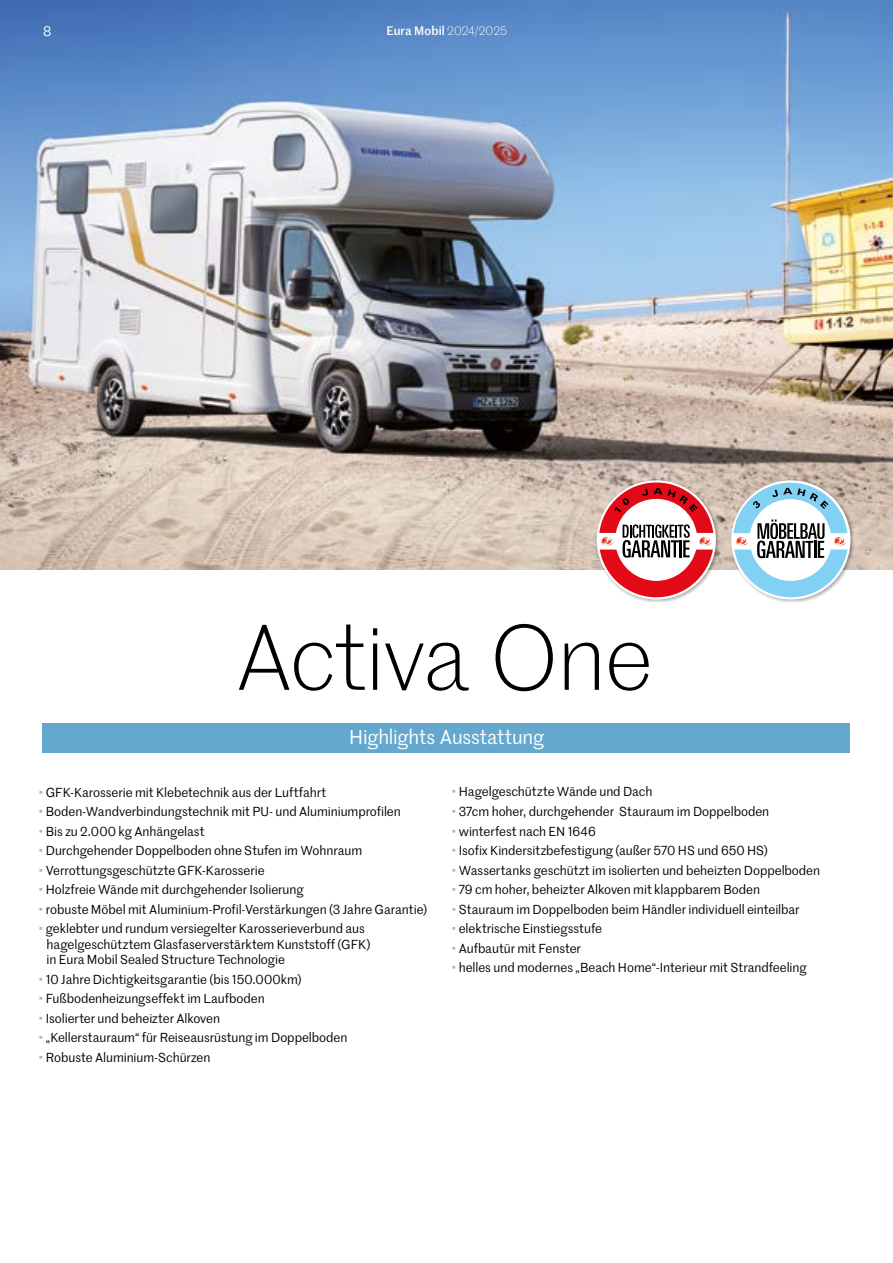
<style>
.page{position:relative;width:893px;height:1263px;background:#fff}
.page>*{position:absolute;margin:0;border:0;box-sizing:border-box;transform-origin:0 0}
.t1{font:300 90px "Marr Sans";letter-spacing:-.015em;color:#000}
.t2{font:19.5px "Marr Sans";letter-spacing:-.01em;color:#fff}
.t3{font:13.5px "Marr Sans";color:#fff}
.t4{font:12.75px/15.3px "Marr Sans";letter-spacing:-.005em;color:#000}
.t5{font:500 12px "Marr Sans";letter-spacing:.01em;color:#fff}
.s1{font-weight:300}
.s2{color:#b3b2b2}
</style>
<div class="page">
<img style="left:0;top:0;width:893px;height:570px">
<div style="left:730px;top:479px;width:125px;height:125px;background:#000;opacity:.3"></div>
<div style="left:596px;top:479px;width:124px;height:125px;background:#000;opacity:.3"></div>
<div style="left:43px;top:723px;width:807px;height:30px;background:#64a9cd"></div>
<svg style="left:733px;top:483px;width:114px;height:114px"></svg>
<svg style="left:599px;top:482px;width:114px;height:115px"></svg>
<p class="t3" style="left:43px;top:22px;width:10px">8</p>
<p class="t5" style="left:386px;top:22px;width:122px">Eura Mobil <span class="s1">2024/2025</span></p>
<h1 class="t1" style="left:236px;top:595px;width:418px">Activa One</h1>
<h2 class="t2" style="left:349px;top:723px;width:196px">Highlights Ausstattung</h2>
<p class="t4" style="left:38px;top:784px;width:290px"><span class="s2">•</span> GFK-Karosserie mit Klebetechnik aus der Luftfahrt</p>
<p class="t4" style="left:38px;top:803px;width:364px"><span class="s2">•</span> Boden-Wandverbindungstechnik mit PU- und Aluminiumprofilen</p>
<p class="t4" style="left:38px;top:823px;width:168px"><span class="s2">•</span> Bis zu 2.000 kg Anhängelast</p>
<p class="t4" style="left:38px;top:842px;width:325px"><span class="s2">•</span> Durchgehender Doppelboden ohne Stufen im Wohnraum</p>
<p class="t4" style="left:38px;top:862px;width:228px"><span class="s2">•</span> Verrottungsgeschützte GFK-Karosserie</p>
<p class="t4" style="left:38px;top:881px;width:267px"><span class="s2">•</span> Holzfreie Wände mit durchgehender Isolierung</p>
<p class="t4" style="left:38px;top:901px;width:390px"><span class="s2">•</span> robuste Möbel mit Aluminium-Profil-Verstärkungen (3 Jahre Garantie)</p>
<p class="t4" style="left:47px;top:921px;width:325px;text-indent:-8px"><span class="s2">•</span> geklebter und rundum versiegelter Karosserieverbund aus hagelgeschütztem Glasfaserverstärktem Kunststoff (GFK) in Eura Mobil Sealed Structure Technologie</p>
<p class="t4" style="left:38px;top:971px;width:265px"><span class="s2">•</span> 10 Jahre Dichtigkeitsgarantie (bis 150.000km)</p>
<p class="t4" style="left:38px;top:990px;width:228px"><span class="s2">•</span> Fußbodenheizungseffekt im Laufboden</p>
<p class="t4" style="left:38px;top:1010px;width:183px"><span class="s2">•</span> Isolierter und beheizter Alkoven</p>
<p class="t4" style="left:38px;top:1029px;width:310px"><span class="s2">•</span> „Kellerstauraum“ für Reiseausrüstung im Doppelboden</p>
<p class="t4" style="left:38px;top:1049px;width:174px"><span class="s2">•</span> Robuste Aluminium-Schürzen</p>
<p class="t4" style="left:451px;top:784px;width:203px"><span class="s2">•</span> Hagelgeschützte Wände und Dach</p>
<p class="t4" style="left:451px;top:803px;width:319px"><span class="s2">•</span> 37cm hoher, durchgehender Stauraum im Doppelboden</p>
<p class="t4" style="left:451px;top:823px;width:146px"><span class="s2">•</span> winterfest nach EN 1646</p>
<p class="t4" style="left:451px;top:842px;width:318px"><span class="s2">•</span> Isofix Kindersitzbefestigung (außer 570 HS und 650 HS)</p>
<p class="t4" style="left:451px;top:862px;width:370px"><span class="s2">•</span> Wassertanks geschützt im isolierten und beheizten Doppelboden</p>
<p class="t4" style="left:451px;top:881px;width:310px"><span class="s2">•</span> 79 cm hoher, beheizter Alkoven mit klappbarem Boden</p>
<p class="t4" style="left:451px;top:901px;width:350px"><span class="s2">•</span> Stauraum im Doppelboden beim Händler individuell einteilbar</p>
<p class="t4" style="left:451px;top:920px;width:152px"><span class="s2">•</span> elektrische Einstiegsstufe</p>
<p class="t4" style="left:451px;top:940px;width:131px"><span class="s2">•</span> Aufbautür mit Fenster</p>
<p class="t4" style="left:451px;top:960px;width:357px"><span class="s2">•</span> helles und modernes „Beach Home“-Interieur mit Strandfeeling</p>
</div>
